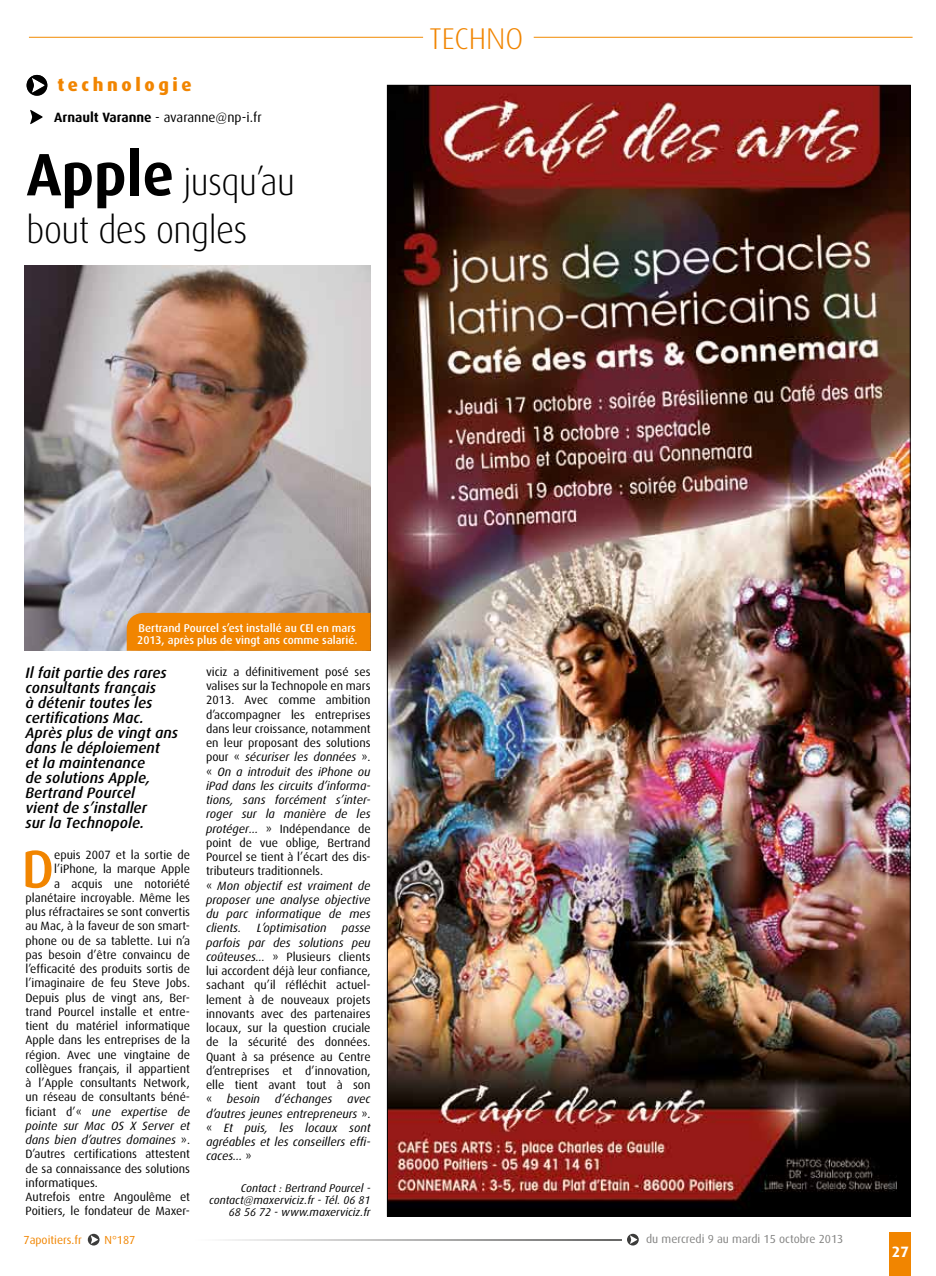
<style>
.page{position:relative;width:936px;height:1276px;background:#fff}
.page>*{position:absolute;margin:0;border:0;box-sizing:border-box;transform-origin:0 0}
.t1{font:500 53.4px "Dax";color:#f18500}
.t2{font:300 37.5px/48px "Dax";letter-spacing:-.015em;color:#000;scale:.95 1}
.t3{font:300 30px "Dax";color:#f18500}
.t4{font:800 18px "Dax";letter-spacing:.2em;color:#f18500}
.t5{font:italic 500 15px/15px "Dax";color:#000}
.t6{font:700 15px "Dax";color:#fff}
.t7{font:13.5px "Dax";color:#000}
.t8{font:12px/14.2px "Dax";color:#000}
.t9{font:italic 12px "Dax";color:#000}
.t10{font:11.7px "Dax";color:#838382}
.t11{font:11.7px "Dax";color:#f18500}
.t12{font:italic 11.25px/12px "Dax";color:#000;text-align:right}
.t13{font:500 11.25px/12px "Dax";color:#fff}
.s1{font-weight:700}
.s2{font-weight:700;font-size:60px}
.s3{font-style:normal}
.s4{font-style:italic}
</style>
<div class="page">
<div style="left:889px;top:1232px;width:22px;height:44px;background:#f18500"></div>
<hr style="left:29px;top:37px;width:394px;height:1px;background:#f18a00">
<hr style="left:533px;top:37px;width:379px;height:1px;background:#f18a00">
<img style="left:25px;top:266px;width:345px;height:385px">
<div style="left:127px;top:613px;width:243px;height:38px;background:#f18500"></div>
<svg style="left:30px;top:110px;width:13px;height:14px"></svg>
<svg style="left:27px;top:75px;width:20px;height:21px"></svg>
<img style="left:389px;top:87px;width:519px;height:1127px">
<svg style="left:88px;top:1233px;width:11px;height:12px"></svg>
<svg style="left:627px;top:1233px;width:11px;height:12px"></svg>
<svg style="left:225px;top:1239px;width:396px;height:1px"></svg>
<h3 class="t4" style="left:57px;top:75px;width:136px">technologie</h3>
<p class="t7" style="left:54px;top:109px;width:209px"><span class="s1">Arnault Varanne</span> - avaranne@np-i.fr</p>
<h2 class="t2" style="left:27px;top:159px;width:284px"><span class="s2">Apple</span> jusqu’au bout des ongles</h2>
<h3 class="t3" style="left:429px;top:22px;width:95px">techno</h3>
<p class="t13" style="left:137px;top:622px;width:222px">Bertrand Pourcel s’est installé au CEI en mars<br>2013, après plus de vingt ans comme salarié.</p>
<p class="t5" style="left:26px;top:666px;width:154px">Il fait partie des rares consultants français<br>à détenir toutes les certifications Mac.<br>Après plus de vingt ans dans le déploiement<br>et la maintenance<br>de solutions Apple,<br>Bertrand Pourcel<br>vient de s’installer<br>sur la Technopole.</p>
<h1 class="t1" style="left:22px;top:839px;width:34px">D</h1>
<p class="t8" style="left:54px;top:848px;width:137px">epuis 2007 et la sortie de</p>
<p class="t8" style="left:54px;top:862px;width:137px">l’iPhone, la marque Apple</p>
<p class="t8" style="left:54px;top:876px;width:137px">a acquis une notoriété</p>
<p class="t8" style="left:26px;top:890px;width:166px">planétaire incroyable. Même les</p>
<p class="t8" style="left:26px;top:905px;width:166px">plus réfractaires se sont convertis</p>
<p class="t8" style="left:26px;top:919px;width:166px">au Mac, à la faveur de son smart-</p>
<p class="t8" style="left:26px;top:933px;width:166px">phone ou de sa tablette. Lui n’a</p>
<p class="t8" style="left:26px;top:947px;width:166px">pas besoin d’être convaincu de</p>
<p class="t8" style="left:26px;top:962px;width:166px">l’efficacité des produits sortis de</p>
<p class="t8" style="left:26px;top:976px;width:166px">l’imaginaire de feu Steve Jobs.</p>
<p class="t8" style="left:26px;top:990px;width:166px">Depuis plus de vingt ans, Ber-</p>
<p class="t8" style="left:26px;top:1004px;width:166px">trand Pourcel installe et entre-</p>
<p class="t8" style="left:26px;top:1019px;width:166px">tient du matériel informatique</p>
<p class="t8" style="left:26px;top:1033px;width:166px">Apple dans les entreprises de la</p>
<p class="t8" style="left:26px;top:1047px;width:166px">région. Avec une vingtaine de</p>
<p class="t8" style="left:26px;top:1061px;width:166px">collègues français, il appartient</p>
<p class="t8" style="left:26px;top:1076px;width:166px">à l’Apple consultants Network,</p>
<p class="t8" style="left:26px;top:1090px;width:166px">un réseau de consultants béné-</p>
<p class="t9" style="left:26px;top:1104px;width:166px"><span class="s3">ficiant d’«</span> une expertise de</p>
<p class="t9" style="left:26px;top:1119px;width:166px">pointe sur Mac OS X Server et</p>
<p class="t9" style="left:26px;top:1133px;width:166px">dans bien d’autres domaines <span class="s3">».</span></p>
<p class="t8" style="left:26px;top:1147px;width:166px">D’autres certifications attestent</p>
<p class="t8" style="left:26px;top:1161px;width:166px">de sa connaissance des solutions</p>
<p class="t8" style="left:26px;top:1175px;width:74px">informatiques.</p>
<p class="t8" style="left:26px;top:1190px;width:166px">Autrefois entre Angoulême et</p>
<p class="t8" style="left:26px;top:1204px;width:166px">Poitiers, le fondateur de Maxer-</p>
<p class="t8" style="left:206px;top:665px;width:166px">viciz a définitivement posé ses valises sur la Technopole en mars<br>2013. Avec comme ambition d’accompagner les entreprises dans leur croissance, notamment en leur proposant des solutions pour « <span class="s4">sécuriser les données</span> ». « <span class="s4">On a introduit des iPhone ou iPad dans les circuits d’informa&shy;tions, sans forcément s’inter&shy;roger sur la manière de les protéger…</span> » Indépendance de point de vue oblige, Bertrand<br>Pourcel se tient à l’écart des dis&shy;tributeurs traditionnels.<br>« <span class="s4">Mon objectif est vraiment de proposer une analyse objective du parc informatique de mes clients.</span></p>
<p class="t9" style="left:257px;top:921px;width:71px">L’optimisation</p>
<p class="t8" style="left:206px;top:921px;width:166px;text-align:justify;text-indent:136px"><span class="s4">passe parfois par des solutions peu coûteuses…</span> » Plusieurs clients lui accordent déjà leur confiance, sachant qu’il réfléchit actuel&shy;lement à de nouveaux projets innovants avec des partenaires locaux, sur la question cruciale de la sécurité des données.<br>Quant à sa présence au Centre d’entreprises et d’innovation, elle tient avant tout à son « <span class="s4">besoin d’échanges avec d’autres jeunes entrepreneurs</span> ». « <span class="s4">Et puis, les locaux sont agréables et les conseillers effi&shy;caces…</span> »</p>
<p class="t12" style="left:209px;top:1182px;width:163px">Contact : Bertrand Pourcel - contact@maxerviciz.fr - Tél. 06 81<br>68 56 72 - www.maxerviciz.fr</p>
<p class="t11" style="left:23px;top:1233px;width:60px">7apoitiers.fr</p>
<p class="t11" style="left:104px;top:1233px;width:32px">N°187</p>
<p class="t10" style="left:646px;top:1232px;width:199px">du mercredi 9 au mardi 15 octobre 2013</p>
<p class="t6" style="left:891px;top:1243px;width:18px">27</p>
</div>
